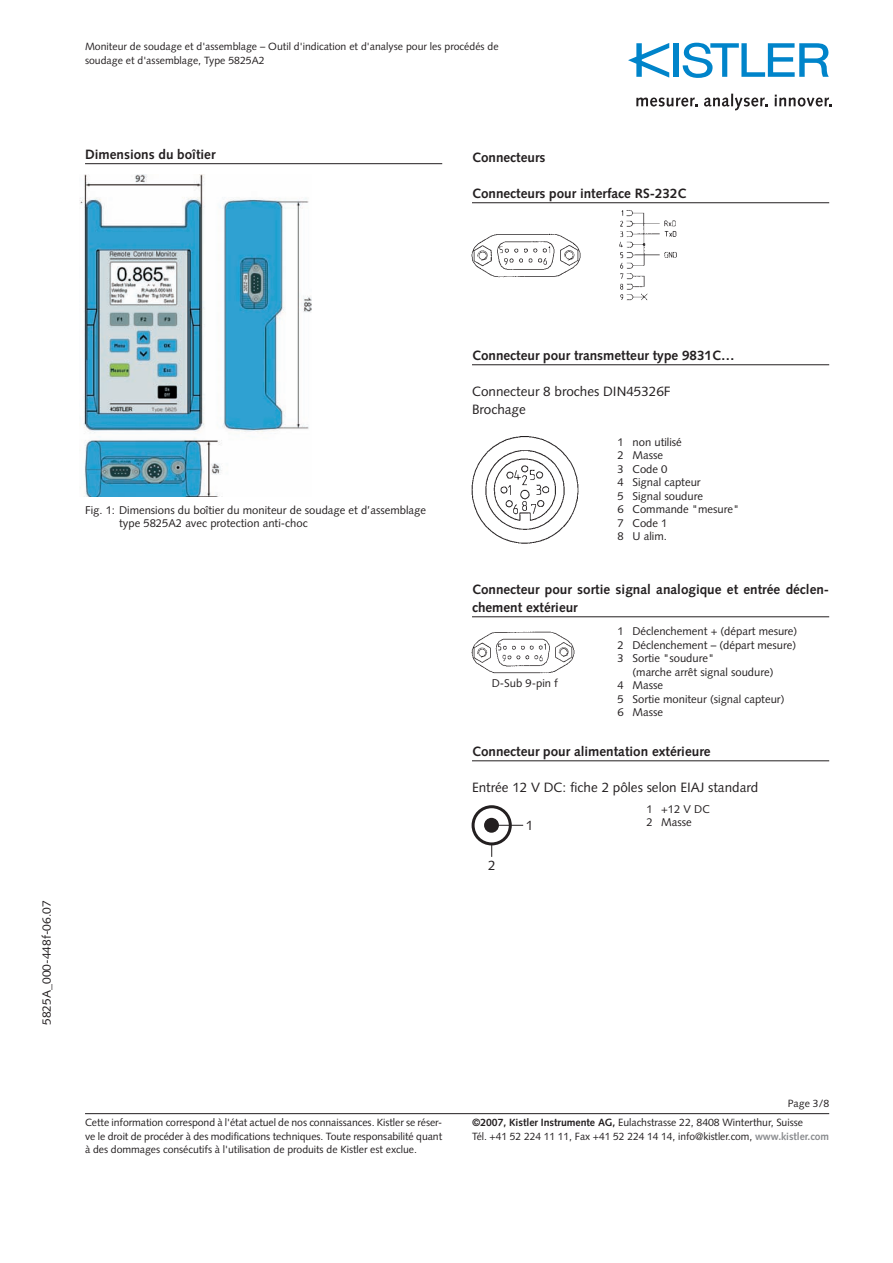
<style>
.page{position:relative;width:893px;height:1263px;background:#fff}
.page>*{position:absolute;margin:0;border:0;box-sizing:border-box;transform-origin:0 0}
.t1{font:700 13.5px/18px "Syntax LT Std";color:#231f20}
.t2{font:13.5px/18px "Syntax LT Std";color:#231f20}
.t3{font:12px "Syntax LT Std";color:#231f20}
.t4{font:11.25px/13.5px "Syntax LT Std";color:#231f20}
.t5{font:10.5px/13.5px "Syntax LT Std";letter-spacing:-.005em;color:#231f20}
.s1{font-weight:700}
.s2{font-weight:700;color:#8a8c8f}
</style>
<div class="page">
<hr style="left:85px;top:1113px;width:744px;height:1px;background:#231f20">
<div style="left:673px;top:43px;width:6px;height:34px;background:#0084ca"></div>
<svg style="left:683px;top:43px;width:146px;height:35px"></svg>
<svg style="left:628px;top:43px;width:41px;height:35px"></svg>
<svg style="left:636px;top:98px;width:61px;height:9px"></svg>
<svg style="left:704px;top:94px;width:63px;height:16px"></svg>
<svg style="left:775px;top:95px;width:57px;height:12px"></svg>
<img style="left:79px;top:174px;width:232px;height:322px">
<hr style="left:85px;top:163px;width:357px;height:1px;background:#231f20">
<hr style="left:472px;top:202px;width:357px;height:1px;background:#231f20">
<img style="left:471px;top:210px;width:206px;height:91px">
<hr style="left:472px;top:364px;width:357px;height:1px;background:#231f20">
<img style="left:471px;top:436px;width:108px;height:108px">
<hr style="left:472px;top:616px;width:357px;height:1px;background:#231f20">
<img style="left:471px;top:631px;width:104px;height:43px">
<hr style="left:472px;top:760px;width:357px;height:1px;background:#231f20">
<div style="left:472px;top:805px;width:40px;height:40px;border:3px solid #231f20;border-radius:50%"></div>
<div style="left:484px;top:818px;width:15px;height:15px;background:#231f20;border-radius:50%"></div>
<svg style="left:499px;top:825px;width:24px;height:1px"></svg>
<svg style="left:491px;top:844px;width:1px;height:13px"></svg>
<p class="t5" style="left:85px;top:40px;width:415px">Moniteur de soudage et d'assemblage – Outil d'indication et d'analyse pour les procédés de soudage et d'assemblage, Type 5825A2</p>
<p class="t1" style="left:85px;top:145px;width:132px">Dimensions du boîtier</p>
<p class="t1" style="left:472px;top:148px;width:75px">Connecteurs</p>
<p class="t1" style="left:472px;top:184px;width:216px">Connecteurs pour interface RS-232C</p>
<p class="t3" style="left:39px;top:1025px;width:126px;rotate:-90deg">5825A_000-448f-06.07</p>
<p class="t4" style="left:119px;top:503px;width:308px;text-indent:-34px">Fig. 1: Dimensions du boîtier du moniteur de soudage et d’assemblage type 5825A2 avec protection anti-choc</p>
<p class="t1" style="left:472px;top:346px;width:264px">Connecteur pour transmetteur type 9831C…</p>
<p class="t2" style="left:472px;top:382px;width:200px">Connecteur 8 broches DIN45326F<br>Brochage</p>
<p class="t4" style="left:618px;top:435px;width:123px">1 non utilisé<br>2 Masse<br>3 Code 0<br>4 Signal capteur<br>5 Signal soudure<br>6 Commande "mesure"<br>7 Code 1<br>8 U alim.</p>
<p class="t1" style="left:472px;top:580px;width:359px">Connecteur pour sortie signal analogique et entrée déclen&shy;chement extérieur</p>
<p class="t4" style="left:618px;top:625px;width:181px">1 Déclenchement + (départ mesure)</p>
<p class="t4" style="left:618px;top:638px;width:180px">2 Déclenchement – (départ mesure)</p>
<p class="t4" style="left:618px;top:652px;width:98px">3 Sortie "soudure"</p>
<p class="t4" style="left:632px;top:665px;width:142px">(marche arrêt signal soudure)</p>
<p class="t4" style="left:618px;top:679px;width:47px">4 Masse</p>
<p class="t4" style="left:618px;top:692px;width:168px">5 Sortie moniteur (signal capteur)</p>
<p class="t4" style="left:618px;top:706px;width:47px">6 Masse</p>
<p class="t4" style="left:492px;top:676px;width:68px">D-Sub 9-pin f</p>
<p class="t1" style="left:472px;top:742px;width:240px">Connecteur pour alimentation extérieure</p>
<p class="t2" style="left:472px;top:778px;width:288px">Entrée 12 V DC: fiche 2 pôles selon EIAJ standard</p>
<p class="t4" style="left:646px;top:802px;width:65px">1 +12 V DC<br>2 Masse</p>
<p class="t2" style="left:488px;top:856px;width:9px">2</p>
<p class="t2" style="left:526px;top:816px;width:9px">1</p>
<p class="t5" style="left:85px;top:1116px;width:359px;text-align:justify">Cette information correspond à l'état actuel de nos connaissances. Kistler se réser&shy;ve le droit de procéder à des modifications techniques. Toute responsabilité quant à des dommages consécutifs à l'utilisation de produits de Kistler est exclue.</p>
<p class="t5" style="left:788px;top:1097px;width:43px">Page /8</p>
<p class="t5" style="left:472px;top:1116px;width:359px"><span class="s1">©2007, Kistler Instrumente AG,</span> Eulachstrasse 22, 8408 Winterthur, Suisse<br>Tél. +41 52 224 11 11, Fax +41 52 224 14 14, info@kistler.com, <span class="s2">www.kistler.com</span></p>
</div>
